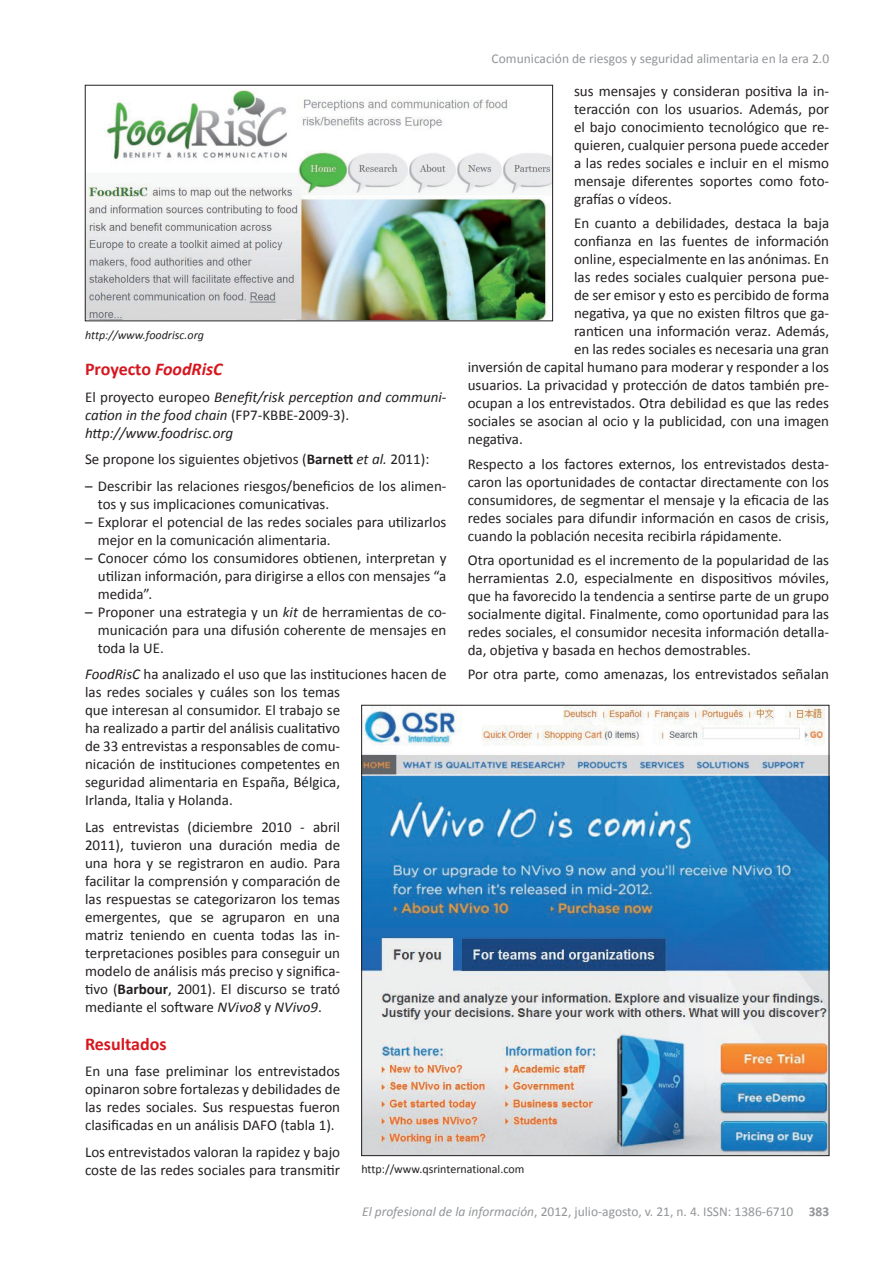
<style>
.page{position:relative;width:893px;height:1263px;background:#fff}
.page>*{position:absolute;margin:0;border:0;box-sizing:border-box;transform-origin:0 0}
.t1{font:700 18px "Calibri";color:#d7171f}
.t2{font:15px/18px "Calibri";color:#231f20;text-align:justify}
.t3{font:italic 15px/18px "Calibri";color:#231f20}
.t4{font:13.5px "Calibri";color:#939598}
.t5{font:12px "Calibri";color:#231f20}
.t6{font:italic 12px "Calibri";color:#231f20}
.s1{font-style:italic}
.s2{font-style:normal}
.s3{font-weight:700}
</style>
<div class="page">
<img style="left:87px;top:90px;width:464px;height:229px">
<div style="left:85px;top:85px;width:468px;height:236px;border:1px solid #231f20"></div>
<img style="left:363px;top:707px;width:464px;height:447px">
<p class="t4" style="left:492px;top:50px;width:339px">Comunicación de riesgos y seguridad alimentaria en la era 2.0</p>
<p class="t2" style="left:574px;top:82px;width:257px">sus mensajes y consideran positiva la in&shy;teracción con los usuarios. Además, por el bajo conocimiento tecnológico que re&shy;quieren, cualquier persona puede acceder a las redes sociales e incluir en el mismo mensaje diferentes soportes como foto&shy;grafías o vídeos.</p>
<p class="t2" style="left:574px;top:214px;width:257px">En cuanto a debilidades, destaca la baja</p>
<p class="t2" style="left:574px;top:232px;width:257px">confianza en las fuentes de información</p>
<p class="t2" style="left:574px;top:250px;width:257px">online, especialmente en las anónimas. En</p>
<p class="t2" style="left:574px;top:268px;width:257px">las redes sociales cualquier persona pue-</p>
<p class="t2" style="left:574px;top:286px;width:257px">de ser emisor y esto es percibido de forma</p>
<p class="t2" style="left:574px;top:304px;width:257px">negativa, ya que no existen filtros que ga-</p>
<p class="t2" style="left:574px;top:322px;width:257px">ranticen una información veraz. Además,</p>
<p class="t2" style="left:574px;top:340px;width:257px">en las redes sociales es necesaria una gran</p>
<p class="t2" style="left:468px;top:358px;width:363px">inversión de capital humano para moderar y responder a los</p>
<p class="t2" style="left:468px;top:376px;width:363px">usuarios. La privacidad y protección de datos también pre-</p>
<p class="t2" style="left:468px;top:394px;width:363px">ocupan a los entrevistados. Otra debilidad es que las redes</p>
<p class="t2" style="left:468px;top:412px;width:363px">sociales se asocian al ocio y la publicidad, con una imagen</p>
<p class="t2" style="left:468px;top:430px;width:57px">negativa.</p>
<p class="t2" style="left:468px;top:455px;width:363px">Respecto a los factores externos, los entrevistados desta&shy;caron las oportunidades de contactar directamente con los consumidores, de segmentar el mensaje y la eficacia de las redes sociales para difundir información en casos de crisis, cuando la población necesita recibirla rápidamente.</p>
<p class="t2" style="left:468px;top:551px;width:363px">Otra oportunidad es el incremento de la popularidad de las herramientas 2.0, especialmente en dispositivos móviles, que ha favorecido la tendencia a sentirse parte de un grupo socialmente digital. Finalmente, como oportunidad para las redes sociales, el consumidor necesita información detalla&shy;da, objetiva y basada en hechos demostrables.</p>
<p class="t2" style="left:468px;top:665px;width:363px">Por otra parte, como amenazas, los entrevistados señalan</p>
<p class="t6" style="left:85px;top:326px;width:120px">http://www.foodrisc.org</p>
<p class="t1" style="left:85px;top:358px;width:139px">Proyecto <span class="s1">FoodRisC</span></p>
<p class="t3" style="left:85px;top:387px;width:363px"><span class="s2">El proyecto europeo</span> Benefit/risk perception and communi&shy;cation in the food chain <span class="s2">(FP7-KBBE-2009-3). </span>http://www.foodrisc.org</p>
<p class="t2" style="left:85px;top:450px;width:346px">Se propone los siguientes objetivos (<span class="s3">Barnett</span> <span class="s1">et al.</span> 2011):</p>
<p class="t2" style="left:98px;top:477px;width:350px;text-indent:-13px">– Describir las relaciones riesgos/beneficios de los alimen&shy;tos y sus implicaciones comunicativas.</p>
<p class="t2" style="left:98px;top:513px;width:350px;text-indent:-13px">– Explorar el potencial de las redes sociales para utilizarlos mejor en la comunicación alimentaria.</p>
<p class="t2" style="left:98px;top:549px;width:350px;text-indent:-13px">– Conocer cómo los consumidores obtienen, interpretan y utilizan información, para dirigirse a ellos con mensajes “a medida”.</p>
<p class="t2" style="left:98px;top:603px;width:350px;text-indent:-13px">– Proponer una estrategia y un <span class="s1">kit</span> de herramientas de co&shy;municación para una difusión coherente de mensajes en toda la UE.</p>
<p class="t2" style="left:85px;top:665px;width:363px;text-align:left"><span class="s1">FoodRisC</span> ha analizado el uso que las instituciones hacen de las redes sociales y cuáles son los temas<br>que interesan al consumidor. El trabajo se<br>ha realizado a partir del análisis cualitativo<br>de 33 entrevistas a responsables de comu-<br>nicación de instituciones competentes en<br>seguridad alimentaria en España, Bélgica,<br>Irlanda, Italia y Holanda.</p>
<p class="t2" style="left:85px;top:818px;width:257px">Las entrevistas (diciembre 2010 - abril 2011), tuvieron una duración media de una hora y se registraron en audio. Para facilitar la comprensión y comparación de las respuestas se categorizaron los temas emergentes, que se agruparon en una matriz teniendo en cuenta todas las in&shy;terpretaciones posibles para conseguir un modelo de análisis más preciso y significa&shy;tivo (<span class="s3">Barbour</span>, 2001). El discurso se trató mediante el software <span class="s1">NVivo8</span> y <span class="s1">NVivo9</span>.</p>
<p class="t1" style="left:85px;top:1032px;width:83px">Resultados</p>
<p class="t2" style="left:85px;top:1062px;width:257px">En una fase preliminar los entrevistados opinaron sobre fortalezas y debilidades de las redes sociales. Sus respuestas fueron clasificadas en un análisis DAFO (tabla 1).</p>
<p class="t2" style="left:85px;top:1143px;width:257px">Los entrevistados valoran la rapidez y bajo coste de las redes sociales para transmitir</p>
<p class="t5" style="left:361px;top:1162px;width:164px">http://www.qsrinternational.com</p>
<p class="t4" style="left:362px;top:1203px;width:469px"><span class="s1">El profesional de la información</span>, 2012, julio-agosto, v. 21, n. 4. ISSN: 1386-6710 <span class="s3">383</span></p>
</div>
